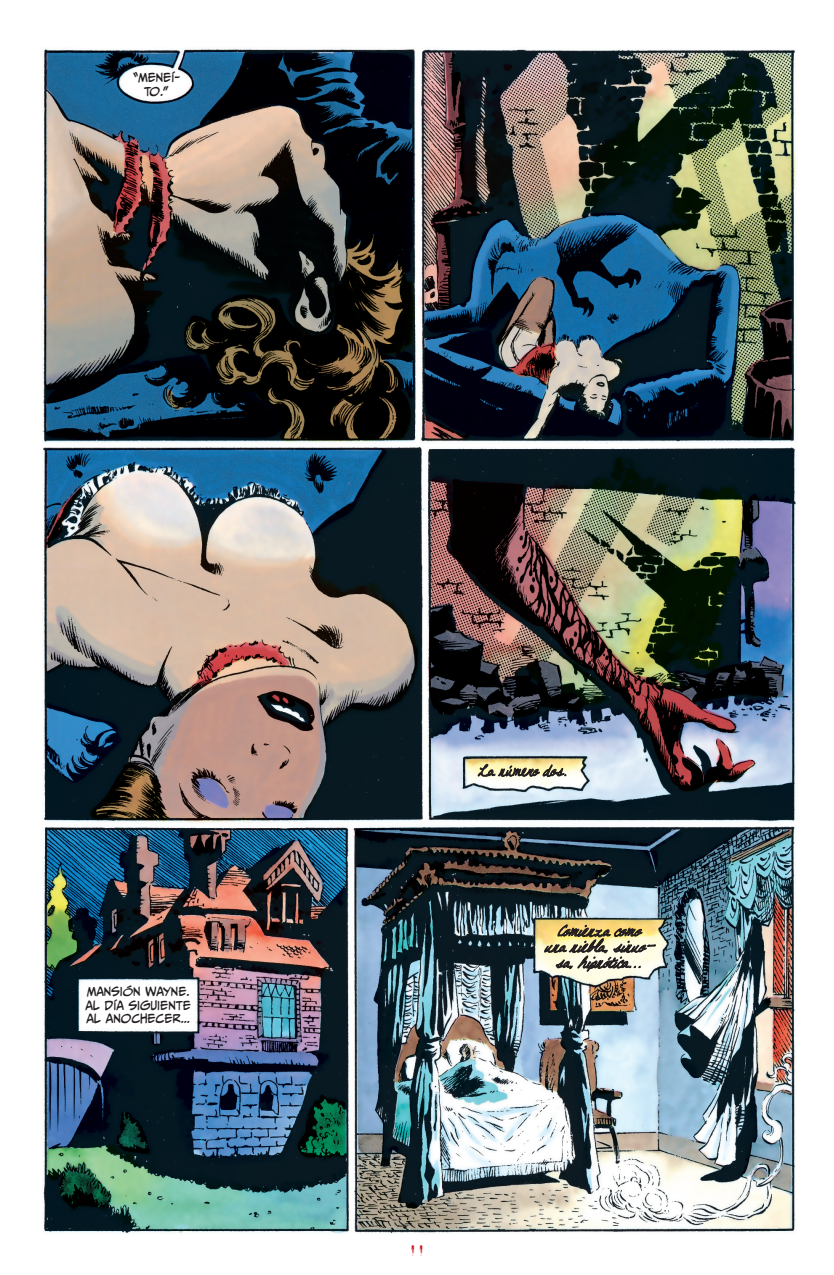
<style>
.page{position:relative;width:834px;height:1275px;background:#fff}
.page>*{position:absolute;margin:0;border:0;box-sizing:border-box;transform-origin:0 0}
.t1{font:italic 18.38px/15.8px "Never Let Go";color:#231f20;text-align:center;scale:.95 1}
.t2{font:italic 17.5px "Never Let Go";color:#231f20;scale:.94 1}
.t3{font:12.25px "Dracula";color:#d1232a}
.t4{font:11.38px/13.7px "CC Meanwhile";color:#231f20;text-align:center}
</style>
<div class="page">
<img style="left:43px;top:49px;width:753px;height:1185px">
<svg style="left:478px;top:764px;width:88px;height:13px"></svg>
<svg style="left:544px;top:925px;width:111px;height:46px;background:#c0b794"></svg>
<p class="t4" style="left:133px;top:71px;width:49px">“MENEÍ-<br>TO.”</p>
<p class="t4" style="left:85px;top:985px;width:107px;text-align:left">MANSIÓN WAYNE.<br>AL DÍA SIGUIENTE<br>AL ANOCHECER...</p>
<p class="t2" style="left:478px;top:759px;width:102px">Lanúmerodos.</p>
<p class="t1" style="left:544px;top:922px;width:129px">Comienzacomo unaniebla,sinuo&shy;sa,hipnótica...</p>
<p class="t3" style="left:409px;top:1245px;width:18px">11</p>
</div>
